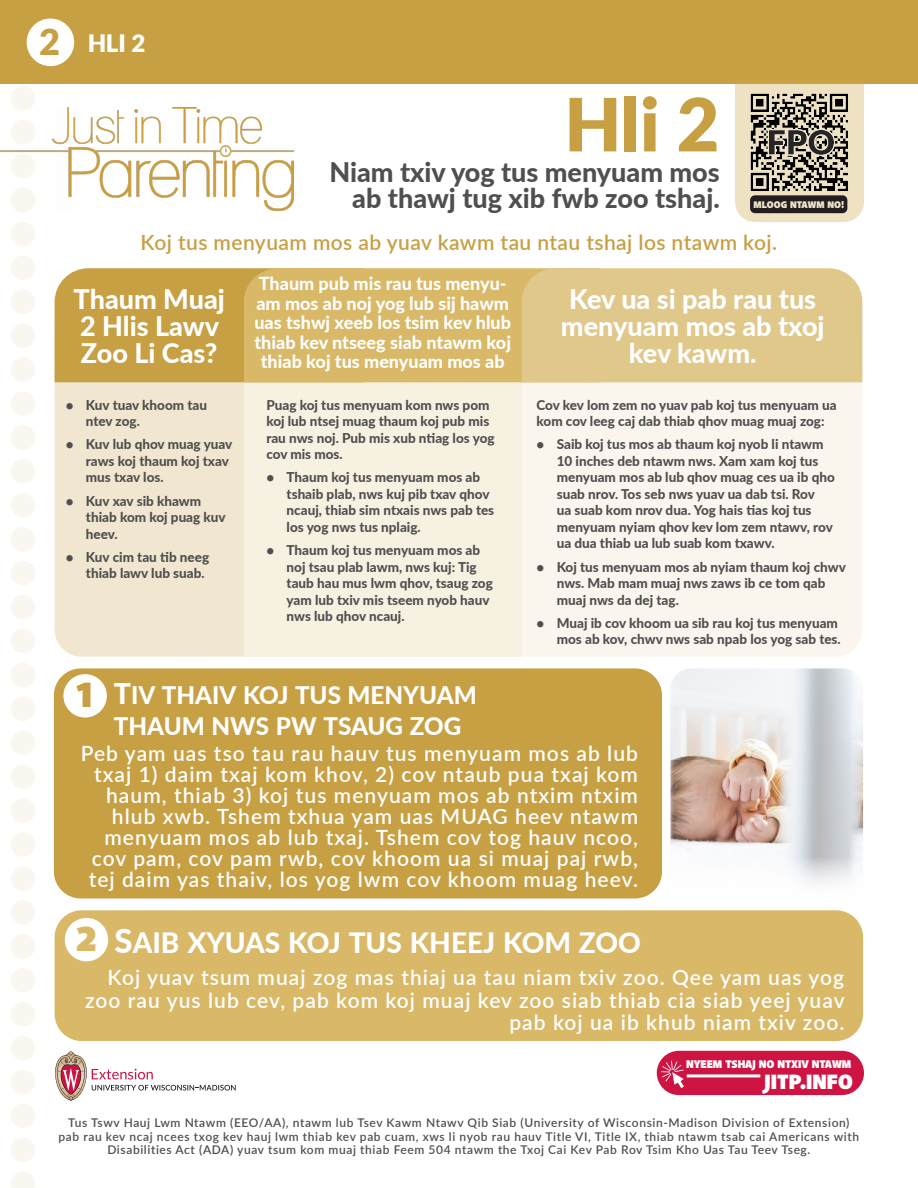
<style>
.page{position:relative;width:918px;height:1188px;background:#fff}
.page>*{position:absolute;margin:0;border:0;box-sizing:border-box;transform-origin:0 0}
.t1{font:900 73.5px "Lato";color:#c7a044}
.subheader{font:900 37.2px "Akagi Pro";color:#c7a044}
.subheader-2{font:900 37.2px "Akagi Pro";color:#d9b968}
.Numbered_header{font:28.05px "Lato Heavy SC850";color:#fff}
.Question{font:800 27px/27px "Lato";color:#fff}
.subheader-3{font:800 27px/25.5px "Lato";color:#4f4f4f;text-align:right}
.Numbered_header-2{font:24.15px/31.5px "Lato Heavy SC850";color:#fff}
.Numbered_header-3{font:900 24px "Lato";color:#fff}
.box_body{font:600 21px/21px "Lato";letter-spacing:.05em;color:#fff;text-align:right}
.Main_copy{font:600 21px "Lato";letter-spacing:.02em;color:#c7a044}
.Main_copy-2{font:900 21px "Akagi Pro";color:#fff}
.Question-2{font:800 18px/19.5px "Lato";color:#fff;text-align:center}
.bullet_lists{font:800 13.5px/16.5px "Lato";color:#4f4f4f}
.Main_copy-3{font:600 12px/13.5px "Lato";letter-spacing:.05em;color:#4f4f4f;text-align:center}
.Main_copy-4{font:900 11.25px "Akagi Pro";letter-spacing:-.01em;color:#fff}
.Numbered_header-4{font:900 9.75px "Akagi Pro";color:#ede3c8}
.s1{font-size:36px;color:#c7a044}
.s2{font-size:28.5px}
.s3{font-size:33px}
</style>
<div class="page">
<div style="left:55px;top:382px;width:189px;height:275px;background:#f1e7d0"></div>
<div style="left:244px;top:333px;width:278px;height:324px;background:#f7f1e1"></div>
<div style="left:522px;top:382px;width:340px;height:275px;background:#faf6ed"></div>
<svg style="left:55px;top:268px;width:807px;height:114px;background:#d7b96f"></svg>
<svg style="left:735px;top:83px;width:129px;height:139px;background:#ede0c1"></svg>
<div style="left:54px;top:668px;width:608px;height:231px;background:#c7a044;border-radius:27px"></div>
<div style="left:63px;top:674px;width:44px;height:44px;background:#fff;border-radius:50%"></div>
<div style="left:55px;top:910px;width:808px;height:131px;background:#d9b968;border-radius:27px"></div>
<div style="left:65px;top:918px;width:43px;height:43px;background:#fff;border-radius:50%"></div>
<svg style="left:55px;top:1051px;width:181px;height:50px"></svg>
<div style="left:0;top:0;width:918px;height:83px;background:#c7a044"></div>
<img style="left:0;top:108px;width:294px;height:102px">
<div style="left:11px;top:900px;width:24px;height:25px;background:#faf7f1;border-radius:50%"></div>
<div style="left:11px;top:866px;width:24px;height:25px;background:#faf7f1;border-radius:50%"></div>
<svg style="left:11px;top:1172px;width:24px;height:16px"></svg>
<div style="left:11px;top:832px;width:24px;height:25px;background:#faf7f1;border-radius:50%"></div>
<div style="left:11px;top:1138px;width:24px;height:24px;background:#faf7f1;border-radius:50%"></div>
<div style="left:11px;top:798px;width:24px;height:25px;background:#faf7f1;border-radius:50%"></div>
<div style="left:11px;top:1104px;width:24px;height:24px;background:#faf7f1;border-radius:50%"></div>
<div style="left:11px;top:764px;width:24px;height:25px;background:#faf7f1;border-radius:50%"></div>
<div style="left:11px;top:1070px;width:24px;height:24px;background:#faf7f1;border-radius:50%"></div>
<div style="left:11px;top:730px;width:24px;height:25px;background:#faf7f1;border-radius:50%"></div>
<div style="left:11px;top:1036px;width:24px;height:24px;background:#faf7f1;border-radius:50%"></div>
<div style="left:11px;top:697px;width:24px;height:24px;background:#faf7f1;border-radius:50%"></div>
<div style="left:11px;top:1002px;width:24px;height:24px;background:#faf7f1;border-radius:50%"></div>
<div style="left:11px;top:663px;width:24px;height:24px;background:#faf7f1;border-radius:50%"></div>
<div style="left:11px;top:968px;width:24px;height:25px;background:#faf7f1;border-radius:50%"></div>
<div style="left:11px;top:629px;width:24px;height:24px;background:#faf7f1;border-radius:50%"></div>
<div style="left:11px;top:934px;width:24px;height:25px;background:#faf7f1;border-radius:50%"></div>
<div style="left:11px;top:595px;width:24px;height:24px;background:#faf7f1;border-radius:50%"></div>
<div style="left:11px;top:561px;width:24px;height:24px;background:#faf7f1;border-radius:50%"></div>
<div style="left:11px;top:527px;width:24px;height:25px;background:#faf7f1;border-radius:50%"></div>
<div style="left:11px;top:493px;width:24px;height:25px;background:#faf7f1;border-radius:50%"></div>
<div style="left:11px;top:459px;width:24px;height:25px;background:#faf7f1;border-radius:50%"></div>
<div style="left:11px;top:425px;width:24px;height:25px;background:#faf7f1;border-radius:50%"></div>
<div style="left:11px;top:391px;width:24px;height:25px;background:#faf7f1;border-radius:50%"></div>
<div style="left:11px;top:357px;width:24px;height:25px;background:#faf7f1;border-radius:50%"></div>
<div style="left:11px;top:323px;width:24px;height:25px;background:#faf7f1;border-radius:50%"></div>
<div style="left:11px;top:289px;width:24px;height:25px;background:#faf7f1;border-radius:50%"></div>
<div style="left:11px;top:256px;width:24px;height:24px;background:#faf7f1;border-radius:50%"></div>
<div style="left:11px;top:222px;width:24px;height:24px;background:#faf7f1;border-radius:50%"></div>
<div style="left:11px;top:188px;width:24px;height:24px;background:#faf6f0;border-radius:50%"></div>
<div style="left:11px;top:154px;width:24px;height:24px;background:#faf6f0;border-radius:50%"></div>
<div style="left:11px;top:120px;width:24px;height:24px;background:#faf6f0;border-radius:50%"></div>
<div style="left:11px;top:86px;width:24px;height:25px;background:#faf7f1;border-radius:50%"></div>
<img style="left:670px;top:668px;width:193px;height:215px">
<div style="left:657px;top:1051px;width:207px;height:44px;background:#ce1443;border-radius:22px"></div>
<hr style="left:687px;top:1074px;width:73px;height:3px;background:#fff">
<svg style="left:661px;top:1061px;width:23px;height:27px"></svg>
<div style="left:750px;top:195px;width:97px;height:18px;background:#231f20;border-radius:5px"></div>
<img style="left:749px;top:92px;width:101px;height:102px">
<div style="left:27px;top:19px;width:47px;height:47px;background:#fff;border-radius:50%"></div>
<p class="Numbered_header-3" style="left:39px;top:25px;width:108px"><span class="s1">2</span> HLI 2</p>
<p class="t1" style="left:564px;top:69px;width:156px">Hli 2</p>
<p class="subheader-3" style="left:329px;top:159px;width:392px">Niam txiv yog tus menyuam mos ab thawj tug xib fwb zoo tshaj.</p>
<p class="Numbered_header-4" style="left:754px;top:199px;width:92px">MLOOG NTAWM NO!</p>
<p class="Main_copy" style="left:141px;top:227px;width:638px">Koj tus menyuam mos ab yuav kawm tau ntau tshaj los ntawm koj.</p>
<p class="Question" style="left:74px;top:285px;width:153px">Thaum Muaj<br>2 Hlis Lawv<br>Zoo Li Cas?</p>
<p class="Question" style="left:561px;top:285px;width:265px;text-align:center">Kev ua si pab rau tus menyuam mos ab txoj kev kawm.</p>
<p class="Question-2" style="left:254px;top:273px;width:258px">Thaum pub mis rau tus menyu&shy;am mos ab noj yog lub sij hawm uas tshwj xeeb los tsim kev hlub thiab kev ntseeg siab ntawm koj thiab koj tus menyuam mos ab</p>
<p class="bullet_lists" style="left:86px;top:396px;width:123px;text-indent:-20px">• Kuv tuav khoom tau ntev zog.</p>
<p class="bullet_lists" style="left:86px;top:436px;width:148px;text-indent:-20px">• Kuv lub qhov muag yuav raws koj thaum koj txav mus txav los.</p>
<p class="bullet_lists" style="left:86px;top:492px;width:141px;text-indent:-20px">• Kuv xav sib khawm thiab kom koj puag kuv heev.</p>
<p class="bullet_lists" style="left:86px;top:548px;width:125px;text-indent:-20px">• Kuv cim tau tib neeg thiab lawv lub suab.</p>
<p class="bullet_lists" style="left:266px;top:396px;width:230px">Puag koj tus menyuam kom nws pom koj lub ntsej muag thaum koj pub mis rau nws noj. Pub mis xub ntiag los yog cov mis mos.</p>
<p class="bullet_lists" style="left:287px;top:469px;width:209px;text-indent:-20px">• Thaum koj tus menyuam mos ab tshaib plab, nws kuj pib txav qhov ncauj, thiab sim ntxais nws pab tes los yog nws tus nplaig.</p>
<p class="bullet_lists" style="left:287px;top:541px;width:208px;text-indent:-20px">• Thaum koj tus menyuam mos ab noj tsau plab lawm, nws kuj: Tig taub hau mus lwm qhov, tsaug zog yam lub txiv mis tseem nyob hauv nws lub qhov ncauj.</p>
<p class="bullet_lists" style="left:537px;top:396px;width:302px">Cov kev lom zem no yuav pab koj tus menyuam ua kom cov leeg caj dab thiab qhov muag muaj zog:</p>
<p class="bullet_lists" style="left:557px;top:436px;width:280px;text-indent:-20px">• Saib koj tus mos ab thaum koj nyob li ntawm 10 inches deb ntawm nws. Xam xam koj tus menyuam mos ab lub qhov muag ces ua ib qho suab nrov. Tos seb nws yuav ua dab tsi. Rov<br>ua suab kom nrov dua. Yog hais tias koj tus menyuam nyiam qhov kev lom zem ntawv, rov ua dua thiab ua lub suab kom txawv.</p>
<p class="bullet_lists" style="left:557px;top:558px;width:291px;text-indent:-20px">• Koj tus menyuam mos ab nyiam thaum koj chwv nws. Mab mam muaj nws zaws ib ce tom qab muaj nws da dej tag.</p>
<p class="bullet_lists" style="left:537px;top:614px;width:306px;text-align:right">• Muaj ib cov khoom ua sib rau koj tus menyuam mos ab kov, chwv nws sab npab los yog sab tes.</p>
<p class="subheader" style="left:76px;top:671px;width:21px">1</p>
<p class="Numbered_header-2" style="left:114px;top:678px;width:365px"><span class="s2">T</span>IV THAIV KOJ TUS MENYUAM<br>THAUM NWS PW TSAUG ZOG</p>
<p class="box_body" style="left:81px;top:742px;width:559px">Peb yam uas tso tau rau hauv tus menyuam mos ab lub txaj 1) daim txaj kom khov, 2) cov ntaub pua txaj kom haum, thiab 3) koj tus menyuam mos ab ntxim ntxim hlub xwb. Tshem txhua yam uas MUAG heev ntawm menyuam mos ab lub txaj. Tshem cov tog hauv ncoo, cov pam, cov pam rwb, cov khoom ua si muaj paj rwb, tej daim yas thaiv, los yog lwm cov khoom muag heev.</p>
<p class="subheader-2" style="left:76px;top:915px;width:23px">2</p>
<p class="Numbered_header" style="left:115px;top:922px;width:528px"><span class="s3">S</span>AIB XYUAS KOJ TUS KHEEJ KOM ZOO</p>
<p class="box_body" style="left:85px;top:965px;width:761px;line-height:22.5px">Koj yuav tsum muaj zog mas thiaj ua tau niam txiv zoo. Qee yam uas yog zoo rau yus lub cev, pab kom koj muaj kev zoo siab thiab cia siab yeej yuav pab koj ua ib khub niam txiv zoo.</p>
<p class="Main_copy-4" style="left:686px;top:1057px;width:167px">NYEEM TSHAJ NO NTXIV NTAWM</p>
<p class="Main_copy-2" style="left:764px;top:1069px;width:90px">JITP.INFO</p>
<p class="Main_copy-3" style="left:59px;top:1116px;width:802px">Tus Tswv Hauj Lwm Ntawm (EEO/AA), ntawm lub Tsev Kawm Ntawv Qib Siab (University of Wisconsin-Madison Division of Extension) pab rau kev ncaj ncees txog kev hauj lwm thiab kev pab cuam, xws li nyob rau hauv Title VI, Title IX, thiab ntawm tsab cai Americans with<br>Disabilities Act (ADA) yuav tsum kom muaj thiab Feem 504 ntawm the Txoj Cai Kev Pab Rov Tsim Kho Uas Tau Teev Tseg.</p>
</div>
